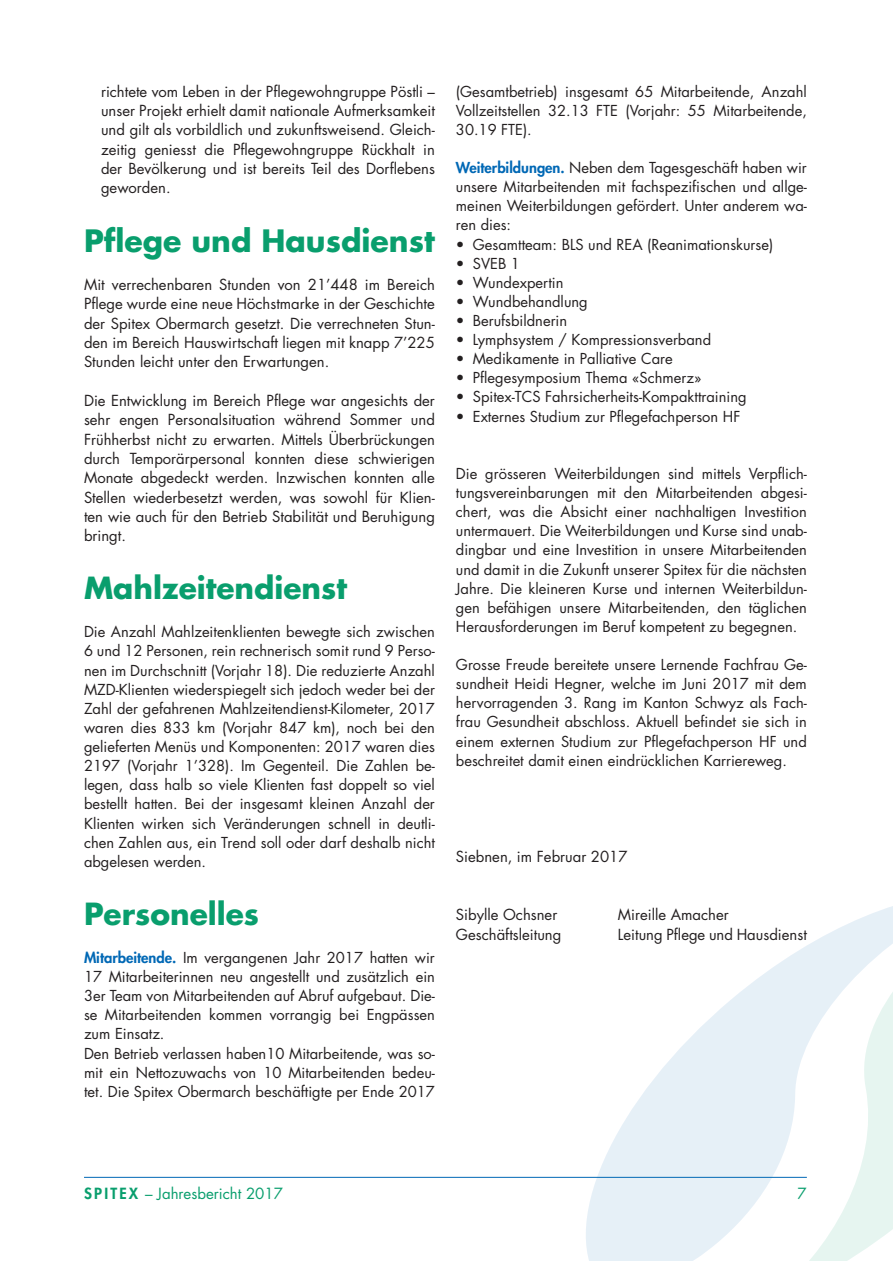
<style>
.page{position:relative;width:893px;height:1261px;background:#fff}
.page>*{position:absolute;margin:0;border:0;box-sizing:border-box;transform-origin:0 0}
.t1{font:700 30px "Futura";color:#099e6d}
.t2{font:700 29.7px "Futura";color:#099e6d}
.t3{font:15px "Futura";color:#099e6d}
.t4{font:14.85px/19.4px "Futura";color:#231f20;text-align:justify}
.t5{font:14.7px/19px "Futura";color:#231f20;text-align:justify}
.s1{font-weight:800;color:#0168b5}
.s2{font-weight:800}
</style>
<div class="page">
<svg style="left:584px;top:906px;width:309px;height:355px"></svg>
<hr style="left:84px;top:1177px;width:723px;height:1px;background:#0168b5">
<p class="t4" style="left:101px;top:82px;width:335px">richtete vom Leben in der Pflegewohngruppe Pöstli – unser Projekt erhielt damit nationale Aufmerksamkeit und gilt als vorbildlich und zukunftsweisend. Gleich&shy;zeitig geniesst die Pflegewohngruppe Rückhalt in der Bevölkerung und ist bereits Teil des Dorflebens geworden.</p>
<h1 class="t1" style="left:84px;top:220px;width:352px">Pflege und Hausdienst</h1>
<p class="t4" style="left:84px;top:275px;width:352px">Mit verrechenbaren Stunden von 21’448 im Bereich Pflege wurde eine neue Höchstmarke in der Geschichte der Spitex Obermarch gesetzt. Die verrechneten Stun&shy;den im Bereich Hauswirtschaft liegen mit knapp 7’225<br>Stunden leicht unter den Erwartungen.</p>
<p class="t4" style="left:84px;top:391px;width:352px">Die Entwicklung im Bereich Pflege war angesichts der sehr engen Personalsituation während Sommer und Frühherbst nicht zu erwarten. Mittels Überbrückungen durch Temporärpersonal konnten diese schwierigen Monate abgedeckt werden. Inzwischen konnten alle Stellen wiederbesetzt werden, was sowohl für Klien&shy;ten wie auch für den Betrieb Stabilität und Beruhigung bringt.</p>
<h2 class="t2" style="left:84px;top:568px;width:265px">Mahlzeitendienst</h2>
<p class="t5" style="left:84px;top:622px;width:352px">Die Anzahl Mahlzeitenklienten bewegte sich zwischen 6 und 12 Personen, rein rechnerisch somit rund 9 Perso&shy;nen im Durchschnitt (Vorjahr 18). Die reduzierte Anzahl MZD-Klienten wiederspiegelt sich jedoch weder bei der Zahl der gefahrenen Mahlzeitendienst-Kilometer, 2017 waren dies 833 km (Vorjahr 847 km), noch bei den gelieferten Menüs und Komponenten: 2017 waren dies 2197 (Vorjahr 1’328). Im Gegenteil. Die Zahlen be&shy;legen, dass halb so viele Klienten fast doppelt so viel bestellt hatten. Bei der insgesamt kleinen Anzahl der Klienten wirken sich Veränderungen schnell in deutli&shy;chen Zahlen aus, ein Trend soll oder darf deshalb nicht abgelesen werden.</p>
<h2 class="t2" style="left:84px;top:894px;width:177px">Personelles</h2>
<p class="t5" style="left:84px;top:948px;width:352px;text-align:left"><span class="s1">Mitarbeitende.</span> Im vergangenen Jahr 2017 hatten wir 17 Mitarbeiterinnen neu angestellt und zusätzlich ein 3er Team von Mitarbeitenden auf Abruf aufgebaut. Die&shy;se Mitarbeitenden kommen vorrangig bei Engpässen zum Einsatz.<br>Den Betrieb verlassen haben10 Mitarbeitende, was so&shy;mit ein Nettozuwachs von 10 Mitarbeitenden bedeu&shy;tet. Die Spitex Obermarch beschäftigte per Ende 2017</p>
<p class="t5" style="left:456px;top:82px;width:352px">(Gesamtbetrieb) insgesamt 65 Mitarbeitende, Anzahl Vollzeitstellen 32.13 FTE (Vorjahr: 55 Mitarbeitende, 30.19 FTE).</p>
<p class="t5" style="left:456px;top:158px;width:352px"><span class="s1">Weiterbildungen.</span> Neben dem Tagesgeschäft haben wir unsere Mitarbeitenden mit fachspezifischen und allge&shy;meinen Weiterbildungen gefördert. Unter anderem wa&shy;ren dies:</p>
<p class="t5" style="left:456px;top:235px;width:319px">• Gesamtteam: BLS und REA (Reanimationskurse)</p>
<p class="t5" style="left:456px;top:254px;width:66px">• SVEB 1</p>
<p class="t5" style="left:456px;top:273px;width:109px">• Wundexpertin</p>
<p class="t5" style="left:456px;top:292px;width:133px">• Wundbehandlung</p>
<p class="t5" style="left:456px;top:311px;width:113px">• Berufsbildnerin</p>
<p class="t5" style="left:456px;top:330px;width:257px">• Lymphsystem / Kompressionsverband</p>
<p class="t5" style="left:456px;top:349px;width:218px">• Medikamente in Palliative Care</p>
<p class="t5" style="left:456px;top:369px;width:247px">• Pflegesymposium Thema «Schmerz»</p>
<p class="t5" style="left:456px;top:388px;width:292px">• Spitex-TCS Fahrsicherheits-Kompakttraining</p>
<p class="t5" style="left:456px;top:407px;width:286px">• Externes Studium zur Pflegefachperson HF</p>
<p class="t5" style="left:456px;top:464px;width:352px">Die grösseren Weiterbildungen sind mittels Verpflich&shy;tungsvereinbarungen mit den Mitarbeitenden abgesi&shy;chert, was die Absicht einer nachhaltigen Investition untermauert. Die Weiterbildungen und Kurse sind unab&shy;dingbar und eine Investition in unsere Mitarbeitenden und damit in die Zukunft unserer Spitex für die nächsten Jahre. Die kleineren Kurse und internen Weiterbildun&shy;gen befähigen unsere Mitarbeitenden, den täglichen Herausforderungen im Beruf kompetent zu begegnen.</p>
<p class="t5" style="left:456px;top:655px;width:352px">Grosse Freude bereitete unsere Lernende Fachfrau Ge&shy;sundheit Heidi Hegner, welche im Juni 2017 mit dem hervorragenden 3. Rang im Kanton Schwyz als Fach&shy;frau Gesundheit abschloss. Aktuell befindet sie sich in einem externen Studium zur Pflegefachperson HF und beschreitet damit einen eindrücklichen Karriereweg.</p>
<p class="t4" style="left:456px;top:847px;width:173px">Siebnen, im Februar 2017</p>
<p class="t4" style="left:456px;top:905px;width:103px">Sibylle Ochsner</p>
<p class="t4" style="left:618px;top:905px;width:112px">Mireille Amacher</p>
<p class="t4" style="left:456px;top:924px;width:107px">Geschäftsleitung</p>
<p class="t4" style="left:618px;top:924px;width:190px">Leitung Pflege und Hausdienst</p>
<p class="t3" style="left:84px;top:1184px;width:201px"><span class="s2">SPITEX</span> – Jahresbericht 2017</p>
<p class="t3" style="left:798px;top:1184px;width:11px">7</p>
</div>
